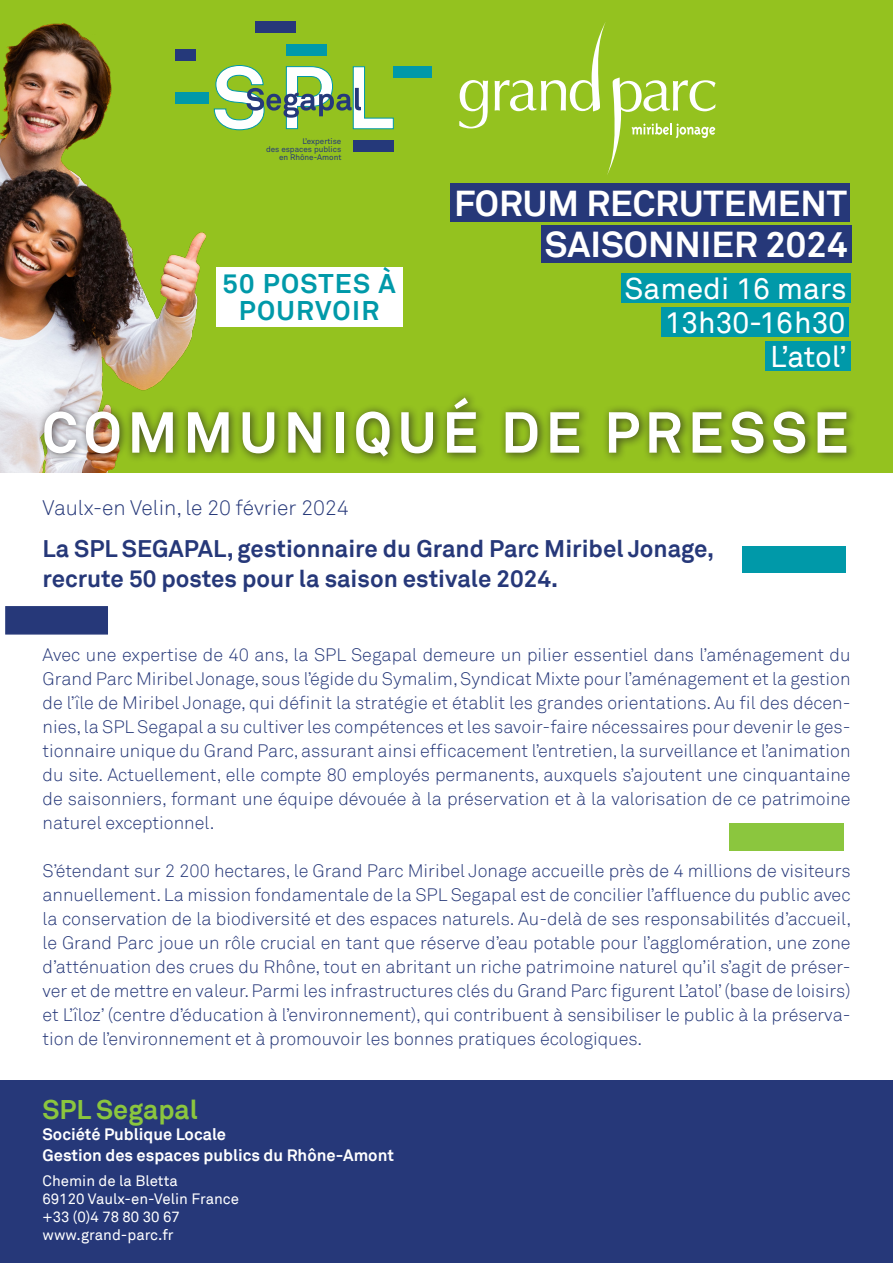
<style>
.page{position:relative;width:893px;height:1263px;background:#fff}
.page>*{position:absolute;margin:0;border:0;box-sizing:border-box;transform-origin:0 0}
.t1{font:700 57px "Akkurat";color:#fff}
.t2{font:700 36px "Akkurat";color:#fff}
.t3{font:30px "Akkurat";color:#fff}
.Normal_e{font:700 27px "Akkurat";letter-spacing:.05em;color:#0099a9}
.t4{font:700 27px "Akkurat";color:#8bc63e}
.t5{font:700 24px "Akkurat";color:#263879}
.t6{font:300 21px "Akkurat";color:#263879}
.t7{font:300 18px/24px "Akkurat";color:#263879;text-align:justify}
.t8{font:700 16.5px "Akkurat";color:#fff}
.t9{font:15px "Akkurat";color:#fff}
.t10{font:8.1px/16.4px "Akkurat";color:#26387a;text-align:right}
</style>
<div class="page">
<div style="left:0;top:1080px;width:893px;height:183px;background:#263879"></div>
<div style="left:5px;top:606px;width:103px;height:28px;background:#263879;border:2px solid #263879"></div>
<div style="left:729px;top:824px;width:115px;height:26px;background:#8bc63e"></div>
<div style="left:742px;top:546px;width:104px;height:27px;background:#0099a9"></div>
<div style="left:0;top:0;width:893px;height:472px;background:#94c21f"></div>
<div style="left:353px;top:140px;width:40px;height:11px;background:#25397a"></div>
<div style="left:286px;top:44px;width:41px;height:11px;background:#0099a9"></div>
<div style="left:176px;top:92px;width:33px;height:11px;background:#0099a9"></div>
<div style="left:255px;top:21px;width:40px;height:12px;background:#26387a"></div>
<div style="left:393px;top:67px;width:39px;height:11px;background:#0099a9"></div>
<svg style="left:214px;top:65px;width:180px;height:65px"></svg>
<svg style="left:459px;top:80px;width:29px;height:48px"></svg>
<svg style="left:495px;top:22px;width:220px;height:153px"></svg>
<img style="left:0;top:23px;width:206px;height:449px">
<div style="left:37px;top:391px;width:820px;height:75px;background:#231f20;opacity:.75"></div>
<div style="left:450px;top:183px;width:400px;height:39px;background:#263879"></div>
<div style="left:541px;top:225px;width:310px;height:38px;background:#263879"></div>
<div style="left:621px;top:273px;width:229px;height:30px;background:#0099a9"></div>
<div style="left:662px;top:307px;width:187px;height:30px;background:#0099a9"></div>
<div style="left:765px;top:341px;width:85px;height:30px;background:#0099a9"></div>
<div style="left:216px;top:267px;width:186px;height:60px;background:#fff"></div>
<p class="t10" style="left:279px;top:133px;width:64px">L’expertise<br>en Rhône-Amont</p>
<p class="t10" style="left:266px;top:141px;width:77px">des espaces publics</p>
<p class="Normal_e" style="left:222px;top:267px;width:175px">50 POSTES À</p>
<p class="Normal_e" style="left:239px;top:294px;width:142px">POURVOIR</p>
<p class="t2" style="left:454px;top:180px;width:395px">FORUM RECRUTEMENT</p>
<p class="t2" style="left:545px;top:222px;width:304px">SAISONNIER 2024</p>
<p class="t3" style="left:625px;top:271px;width:224px">Samedi 16 mars</p>
<p class="t3" style="left:665px;top:305px;width:182px">13h30-16h30</p>
<p class="t3" style="left:770px;top:339px;width:78px">L’atol’</p>
<p class="t1" style="left:42px;top:397px;width:808px">C O M M U N I Q U É D E P R E S S E</p>
<p class="t6" style="left:43px;top:495px;width:308px">Vaulx-en Velin, le 20 février 2024</p>
<p class="t5" style="left:43px;top:534px;width:673px">La SPL SEGAPAL, gestionnaire du Grand Parc Miribel Jonage,</p>
<p class="t5" style="left:43px;top:564px;width:517px">recrute 50 postes pour la saison estivale 2024.</p>
<p class="t7" style="left:43px;top:643px;width:809px">Avec une expertise de 40 ans, la SPL Segapal demeure un pilier essentiel dans l’aménagement du Grand Parc Miribel Jonage, sous l’égide du Symalim, Syndicat Mixte pour l’aménagement et la gestion de l’île de Miribel Jonage, qui définit la stratégie et établit les grandes orientations. Au fil des décen&shy;nies, la SPL Segapal a su cultiver les compétences et les savoir-faire nécessaires pour devenir le ges&shy;tionnaire unique du Grand Parc, assurant ainsi efficacement l’entretien, la surveillance et l’animation du site. Actuellement, elle compte 80 employés permanents, auxquels s’ajoutent une cinquantaine de saisonniers, formant une équipe dévouée à la préservation et à la valorisation de ce patrimoine naturel exceptionnel.</p>
<p class="t7" style="left:43px;top:859px;width:810px">S’étendant sur 2 200 hectares, le Grand Parc Miribel Jonage accueille près de 4 millions de visiteurs annuellement. La mission fondamentale de la SPL Segapal est de concilier l’affluence du public avec la conservation de la biodiversité et des espaces naturels. Au-delà de ses responsabilités d’accueil, le Grand Parc joue un rôle crucial en tant que réserve d’eau potable pour l’agglomération, une zone d’atténuation des crues du Rhône, tout en abritant un riche patrimoine naturel qu’il s’agit de préser&shy;ver et de mettre en valeur. Parmi les infrastructures clés du Grand Parc figurent L’atol’ (base de loisirs) et L’îloz’ (centre d’éducation à l’environnement), qui contribuent à sensibiliser le public à la préserva&shy;tion de l’environnement et à promouvoir les bonnes pratiques écologiques.</p>
<p class="t4" style="left:43px;top:1092px;width:157px">SPL Segapal</p>
<p class="t8" style="left:43px;top:1124px;width:185px">Société Publique Locale</p>
<p class="t8" style="left:43px;top:1145px;width:353px">Gestion des espaces publics du Rhône-Amont</p>
<p class="t9" style="left:43px;top:1171px;width:137px">Chemin de la Bletta</p>
<p class="t9" style="left:43px;top:1189px;width:198px">69120 Vaulx-en-Velin France</p>
<p class="t9" style="left:43px;top:1207px;width:139px">+33 (0)4 78 80 30 67</p>
<p class="t9" style="left:43px;top:1225px;width:133px">www.grand-parc.fr</p>
</div>
